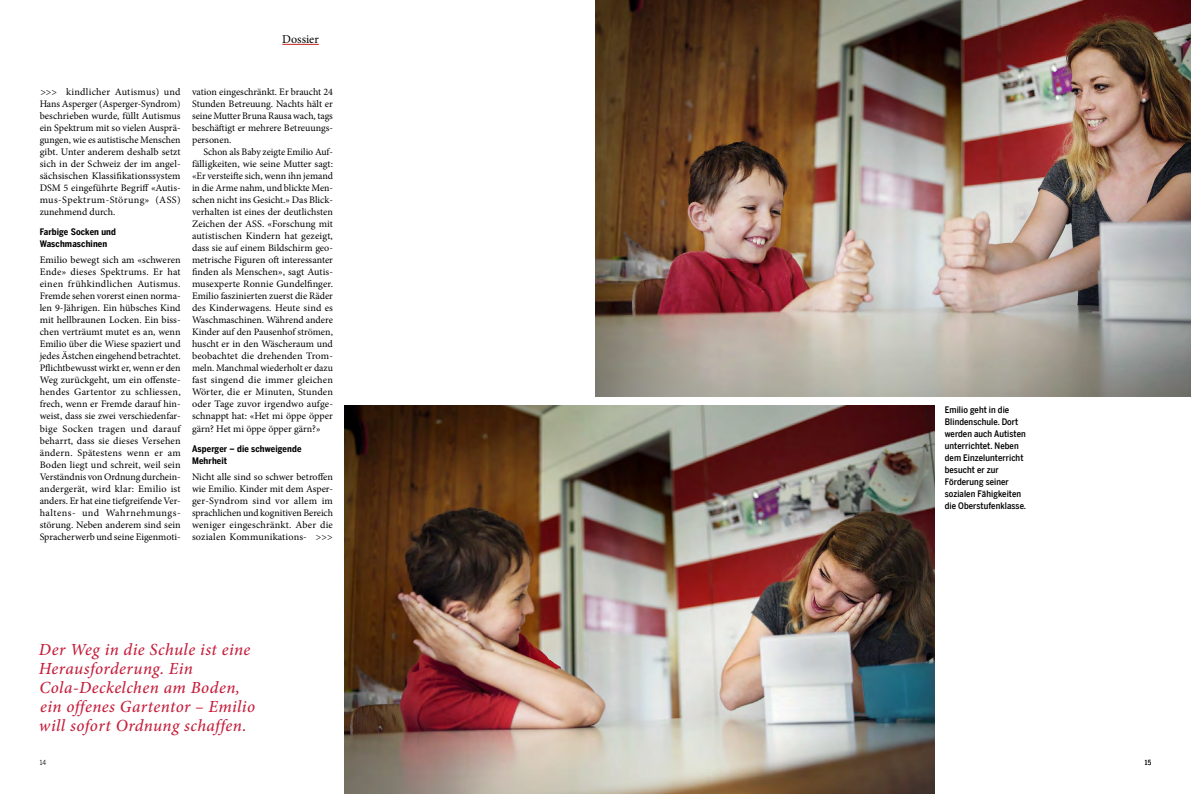
<style>
.page{position:relative;width:1191px;height:794px;background:#fff}
.page>*{position:absolute;margin:0;border:0;box-sizing:border-box;transform-origin:0 0}
.t1{font:italic 500 17px/19px "Minion Pro";letter-spacing:.025em;color:#c61e3c}
.t2{font:12px "Minion Pro";color:#000}
.t3{font:10px/12px "Minion Pro";letter-spacing:.005em;color:#000;text-align:justify}
.t4{font:500 9px/12px "Benton Sans Cond";letter-spacing:.01em;color:#000}
.t5{font:700 9px/12px "Benton Sans Cond";letter-spacing:.015em;color:#000}
.t6{font:7px "Benton Sans Cond";color:#000}
</style>
<div class="page">
<hr style="left:282px;top:44px;width:37px;height:1px;background:#c7251e">
<img style="left:595px;top:0;width:596px;height:397px">
<img style="left:344px;top:406px;width:590px;height:388px">
<p class="t2" style="left:282px;top:31px;width:38px">Dossier</p>
<p class="t3" style="left:40px;top:86px;width:142px;text-indent:26px">kindlicher Autismus) und Hans Asperger (Asperger-Syndrom) beschrieben wurde, füllt Autismus ein Spektrum mit so vielen Ausprä&shy;gungen, wie es autistische Menschen gibt. Unter anderem deshalb setzt sich in der Schweiz der im angel&shy;sächsischen Klassifikationssystem DSM 5 eingeführte Begriff «Autis&shy;mus-Spektrum-Störung» (ASS) zunehmend durch.</p>
<p class="t5" style="left:40px;top:226px;width:78px">Farbige Socken und<br>Waschmaschinen</p>
<p class="t3" style="left:40px;top:254px;width:142px;text-align:left">Emilio bewegt sich am «schweren Ende» dieses Spektrums. Er hat einen frühkindlichen Autismus.<br>Fremde sehen vorerst einen norma&shy;len 9-Jährigen. Ein hübsches Kind mit hellbraunen Locken. Ein biss&shy;chen verträumt mutet es an, wenn Emilio über die Wiese spaziert und jedes Ästchen eingehend betrachtet.<br>Pflichtbewusst wirkt er, wenn er den Weg zurückgeht, um ein offenste&shy;hendes Gartentor zu schliessen, frech, wenn er Fremde darauf hin&shy;weist, dass sie zwei verschiedenfar&shy;bige Socken tragen und darauf beharrt, dass sie dieses Versehen ändern. Spätestens wenn er am Boden liegt und schreit, weil sein Verständnis von Ordnung durchein&shy;andergerät, wird klar: Emilio ist anders. Er hat eine tiefgreifende Ver&shy;haltens- und Wahrnehmungs&shy;störung. Neben anderem sind sein Spracherwerb und seine Eigenmoti-</p>
<p class="t3" style="left:40px;top:86px;width:18px">&gt;&gt;&gt;</p>
<p class="t3" style="left:192px;top:86px;width:142px">vation eingeschränkt. Er braucht 24<br>Stunden Betreuung. Nachts hält er seine Mutter Bruna Rausa wach, tags beschäftigt er mehrere Betreuungs&shy;personen.</p>
<p class="t3" style="left:192px;top:146px;width:142px;text-indent:11px">Schon als Baby zeigte Emilio Auf&shy;fälligkeiten, wie seine Mutter sagt: «Er versteifte sich, wenn ihn jemand in die Arme nahm, und blickte Men&shy;schen nicht ins Gesicht.» Das Blick&shy;verhalten ist eines der deutlichsten Zeichen der ASS. «Forschung mit autistischen Kindern hat gezeigt, dass sie auf einem Bildschirm geo&shy;metrische Figuren oft interessanter finden als Menschen», sagt Autis&shy;musexperte Ronnie Gundelfinger.<br>Emilio faszinierten zuerst die Räder des Kinderwagens. Heute sind es Waschmaschinen. Während andere Kinder auf den Pausenhof strömen, huscht er in den Wäscheraum und beobachtet die drehenden Trom&shy;meln. Manchmal wiederholt er dazu fast singend die immer gleichen Wörter, die er Minuten, Stunden oder Tage zuvor irgendwo aufge&shy;schnappt hat: «Het mi öppe öpper gärn? Het mi öppe öpper gärn?»</p>
<p class="t5" style="left:192px;top:442px;width:111px">Asperger – die schweigende<br>Mehrheit</p>
<p class="t3" style="left:192px;top:470px;width:142px">Nicht alle sind so schwer betroffen wie Emilio. Kinder mit dem Asper&shy;ger-Syndrom sind vor allem im sprachlichen und kognitiven Bereich weniger eingeschränkt. Aber die sozialen Kommunikations-</p>
<p class="t3" style="left:316px;top:530px;width:18px">&gt;&gt;&gt;</p>
<h1 class="t1" style="left:39px;top:640px;width:218px">Der Weg in die Schule ist eine<br>Herausforderung. Ein<br>Cola-Deckelchen am Boden, ein offenes Gartentor – Emilio will sofort Ordnung schaffen.</h1>
<p class="t4" style="left:944px;top:403px;width:83px">Emilio geht in die<br>Blindenschule. Dort werden auch Autisten unterrichtet. Neben dem Einzelunterricht besucht er zur<br>Förderung seiner sozialen Fähigkeiten die Oberstufenklasse.</p>
<p class="t6" style="left:40px;top:759px;width:8px">14</p>
<p class="t6" style="left:1144px;top:759px;width:8px">15</p>
</div>
